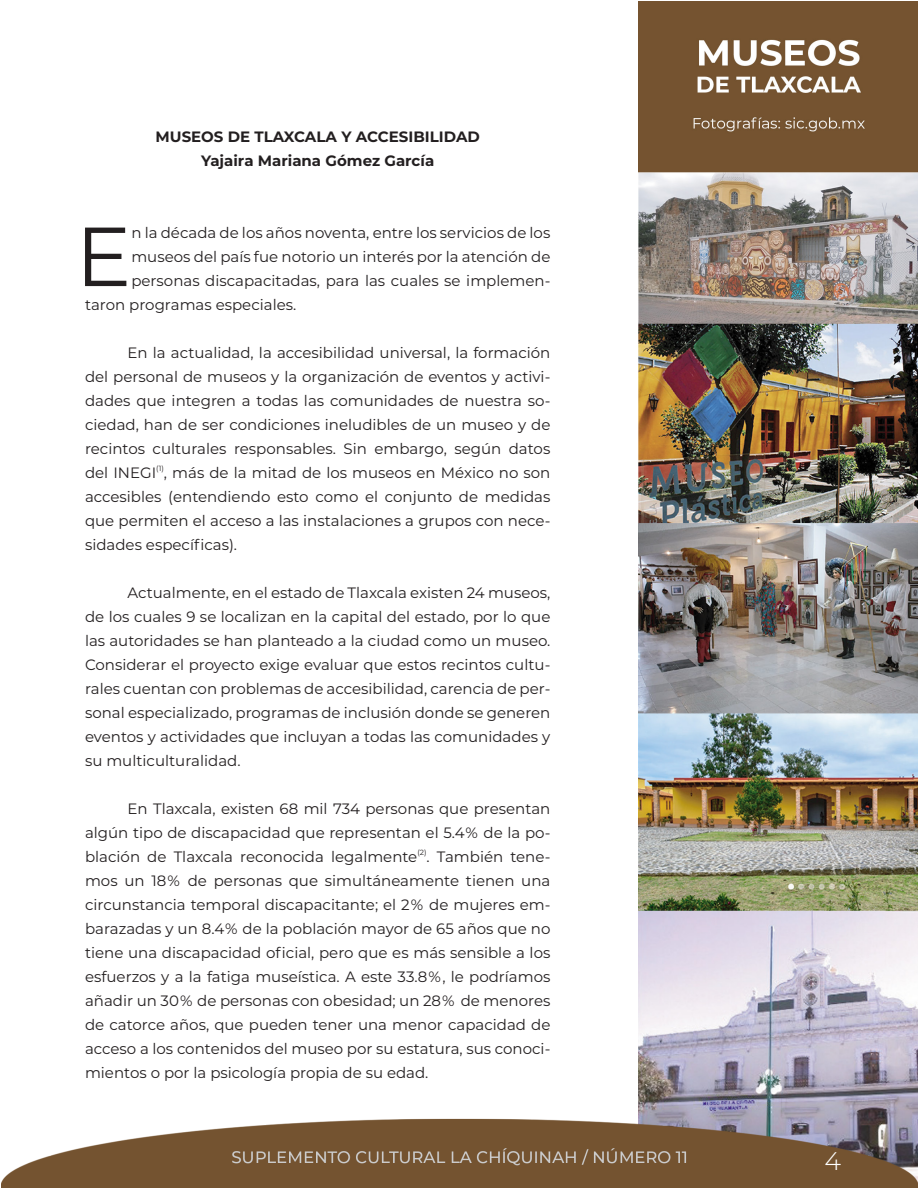
<style>
.page{position:relative;width:918px;height:1188px;background:#fff}
.page>*{position:absolute;margin:0;border:0;box-sizing:border-box;transform-origin:0 0}
.TEXTO{font:83.55px "Montserrat";color:#231f20}
.TEXTO-2{font:300 25.5px "Montserrat";color:#fff}
.TEXTO-3{font:15px/24px "Montserrat";color:#231f20;text-align:justify}
.TEXTO-4{font:700 15px "Montserrat";color:#231f20}
.TEXTO-5{font:7.5px "Montserrat";color:#231f20}
</style>
<div class="page">
<img style="left:639px;top:1px;width:279px;height:84px">
<img style="left:1px;top:85px;width:917px;height:1103px">
<p class="TEXTO-4" style="left:156px;top:126px;width:326px">MUSEOS DE TLAXCALA Y ACCESIBILIDAD</p>
<p class="TEXTO-4" style="left:201px;top:150px;width:235px">Yajaira Mariana Gómez García</p>
<p class="TEXTO" style="left:76px;top:199px;width:57px">E</p>
<p class="TEXTO-3" style="left:131px;top:220px;width:420px">n la década de los años noventa, entre los servicios de los</p>
<p class="TEXTO-3" style="left:131px;top:244px;width:420px">museos del país fue notorio un interés por la atención de</p>
<p class="TEXTO-3" style="left:131px;top:268px;width:421px">personas discapacitadas, para las cuales se implemen-</p>
<p class="TEXTO-3" style="left:85px;top:292px;width:213px">taron programas especiales.</p>
<p class="TEXTO-3" style="left:85px;top:340px;width:467px;text-indent:43px">En la actualidad, la accesibilidad universal, la formación del personal de museos y la organización de eventos y activi&shy;dades que integren a todas las comunidades de nuestra so&shy;ciedad, han de ser condiciones ineludibles de un museo y de recintos culturales responsables. Sin embargo, según datos del INEGI</p>
<p class="TEXTO-5" style="left:156px;top:463px;width:9px">(1)</p>
<p class="TEXTO-3" style="left:85px;top:460px;width:467px;text-indent:79px">, más de la mitad de los museos en México no son accesibles (entendiendo esto como el conjunto de medidas que permiten el acceso a las instalaciones a grupos con nece&shy;sidades específicas).</p>
<p class="TEXTO-3" style="left:85px;top:580px;width:467px;text-indent:43px">Actualmente, en el estado de Tlaxcala existen 24 museos, de los cuales 9 se localizan en la capital del estado, por lo que las autoridades se han planteado a la ciudad como un museo.<br>Considerar el proyecto exige evaluar que estos recintos cultu&shy;rales cuentan con problemas de accesibilidad, carencia de per&shy;sonal especializado, programas de inclusión donde se generen eventos y actividades que incluyan a todas las comunidades y su multiculturalidad.</p>
<p class="TEXTO-3" style="left:85px;top:796px;width:467px;text-indent:43px">En Tlaxcala, existen 68 mil 734 personas que presentan algún tipo de discapacidad que representan el 5.4% de la po&shy;blación de Tlaxcala reconocida legalmente</p>
<p class="TEXTO-5" style="left:417px;top:847px;width:11px">(2)</p>
<p class="TEXTO-3" style="left:85px;top:844px;width:467px;text-indent:342px">. También tene&shy;mos un 18% de personas que simultáneamente tienen una circunstancia temporal discapacitante; el 2% de mujeres em&shy;barazadas y un 8.4% de la población mayor de 65 años que no tiene una discapacidad oficial, pero que es más sensible a los esfuerzos y a la fatiga museística. A este 33.8%, le podríamos añadir un 30% de personas con obesidad; un 28% de menores de catorce años, que pueden tener una menor capacidad de acceso a los contenidos del museo por su estatura, sus conoci&shy;mientos o por la psicología propia de su edad.</p>
<p class="TEXTO-2" style="left:825px;top:1144px;width:18px">4</p>
</div>
